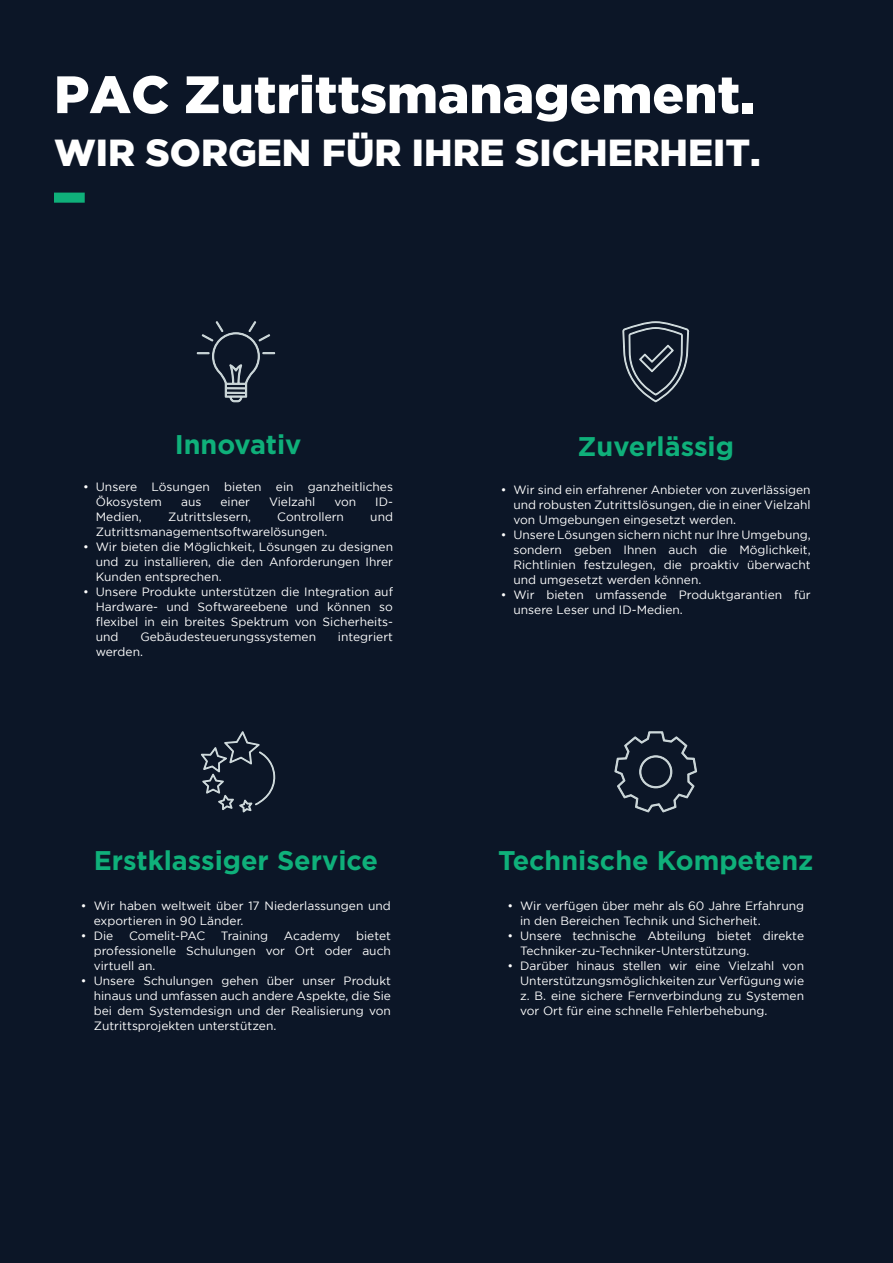
<style>
.page{position:relative;width:893px;height:1263px;background:#0c1627}
.page>*{position:absolute;margin:0;border:0;box-sizing:border-box;transform-origin:0 0}
.t1{font:900 52.5px "Gotham";color:#fff}
.t2{font:900 37.5px "Gotham";color:#fff}
.t3{font:700 27px "Gotham";color:#0fb07a}
.t4{font:12px/15px "Gotham";color:#fff;text-align:justify}
</style>
<div class="page">
<svg style="left:622px;top:321px;width:67px;height:81px"></svg>
<svg style="left:197px;top:321px;width:78px;height:81px"></svg>
<svg style="left:201px;top:731px;width:74px;height:82px"></svg>
<svg style="left:614px;top:731px;width:83px;height:82px"></svg>
<svg style="left:54px;top:193px;width:31px;height:10px"></svg>
<h1 class="t1" style="left:54px;top:64px;width:702px">PAC Zutrittsmanagement.</h1>
<h2 class="t2" style="left:54px;top:131px;width:708px">WIR SORGEN FÜR IHRE SICHERHEIT.</h2>
<h3 class="t3" style="left:175px;top:428px;width:128px">Innovativ</h3>
<p class="t4" style="left:96px;top:479px;width:299px;text-indent:-13px">• Unsere Lösungen bieten ein ganzheitliches<br>Ökosystem</p>
<p class="t4" style="left:181px;top:494px;width:22px">aus</p>
<p class="t4" style="left:220px;top:494px;width:31px">einer</p>
<p class="t4" style="left:269px;top:494px;width:48px">Vielzahl</p>
<p class="t4" style="left:334px;top:494px;width:23px">von</p>
<p class="t4" style="left:375px;top:494px;width:19px">ID-</p>
<p class="t4" style="left:96px;top:509px;width:48px">Medien,</p>
<p class="t4" style="left:168px;top:509px;width:84px">Zutrittslesern,</p>
<p class="t4" style="left:277px;top:509px;width:68px">Controllern</p>
<p class="t4" style="left:370px;top:509px;width:24px">und</p>
<p class="t4" style="left:96px;top:524px;width:233px">Zutrittsmanagementsoftwarelösungen.</p>
<p class="t4" style="left:96px;top:539px;width:299px;text-indent:-13px">• Wir bieten die Möglichkeit, Lösungen zu designen und zu installieren, die den Anforderungen Ihrer Kunden entsprechen.</p>
<p class="t4" style="left:96px;top:584px;width:299px;text-indent:-13px">• Unsere Produkte unterstützen die Integration auf Hardware- und Softwareebene und können so flexibel in ein breites Spektrum von Sicherheits&shy;und</p>
<p class="t4" style="left:140px;top:629px;width:177px">Gebäudesteuerungssystemen</p>
<p class="t4" style="left:338px;top:629px;width:57px">integriert</p>
<p class="t4" style="left:96px;top:644px;width:49px">werden.</p>
<h3 class="t3" style="left:94px;top:845px;width:286px">Erstklassiger Service</h3>
<p class="t4" style="left:94px;top:898px;width:299px;text-indent:-13px">• Wir haben weltweit über 17 Niederlassungen und exportieren in 90 Länder.</p>
<p class="t4" style="left:81px;top:928px;width:34px">• Die</p>
<p class="t4" style="left:129px;top:928px;width:78px">Comelit-PAC</p>
<p class="t4" style="left:221px;top:928px;width:49px">Training</p>
<p class="t4" style="left:284px;top:928px;width:58px">Academy</p>
<p class="t4" style="left:94px;top:928px;width:299px;text-indent:262px">bietet professionelle Schulungen vor Ort oder auch virtuell an.</p>
<p class="t4" style="left:94px;top:973px;width:299px;text-indent:-13px">• Unsere Schulungen gehen über unser Produkt hinaus und umfassen auch andere Aspekte, die Sie bei dem Systemdesign und der Realisierung von Zutrittsprojekten unterstützen.</p>
<h3 class="t3" style="left:577px;top:430px;width:158px">Zuverlässig</h3>
<p class="t4" style="left:513px;top:482px;width:299px;text-indent:-13px">• Wir sind ein erfahrener Anbieter von zuverlässigen und robusten Zutrittslösungen, die in einer Vielzahl von Umgebungen eingesetzt werden.</p>
<p class="t4" style="left:513px;top:527px;width:299px;text-indent:-13px">• Unsere Lösungen sichern nicht nur Ihre Umgebung, sondern geben Ihnen auch die Möglichkeit, Richtlinien festzulegen, die proaktiv überwacht und umgesetzt werden können.</p>
<p class="t4" style="left:513px;top:587px;width:299px;text-indent:-13px">• Wir bieten umfassende Produktgarantien für unsere Leser und ID-Medien.</p>
<h3 class="t3" style="left:498px;top:845px;width:317px">Technische Kompetenz</h3>
<p class="t4" style="left:520px;top:898px;width:285px;text-indent:-13px">• Wir verfügen über mehr als 60 Jahre Erfahrung in den Bereichen Technik und Sicherheit.</p>
<p class="t4" style="left:520px;top:928px;width:285px;text-indent:-13px">• Unsere technische Abteilung bietet direkte<br>Techniker-zu-Techniker-Unterstützung.</p>
<p class="t4" style="left:520px;top:958px;width:285px;text-indent:-13px">• Darüber hinaus stellen wir eine Vielzahl von Unterstützungsmöglichkeiten zur Verfügung wie z. B. eine sichere Fernverbindung zu Systemen vor Ort für eine schnelle Fehlerbehebung.</p>
</div>
